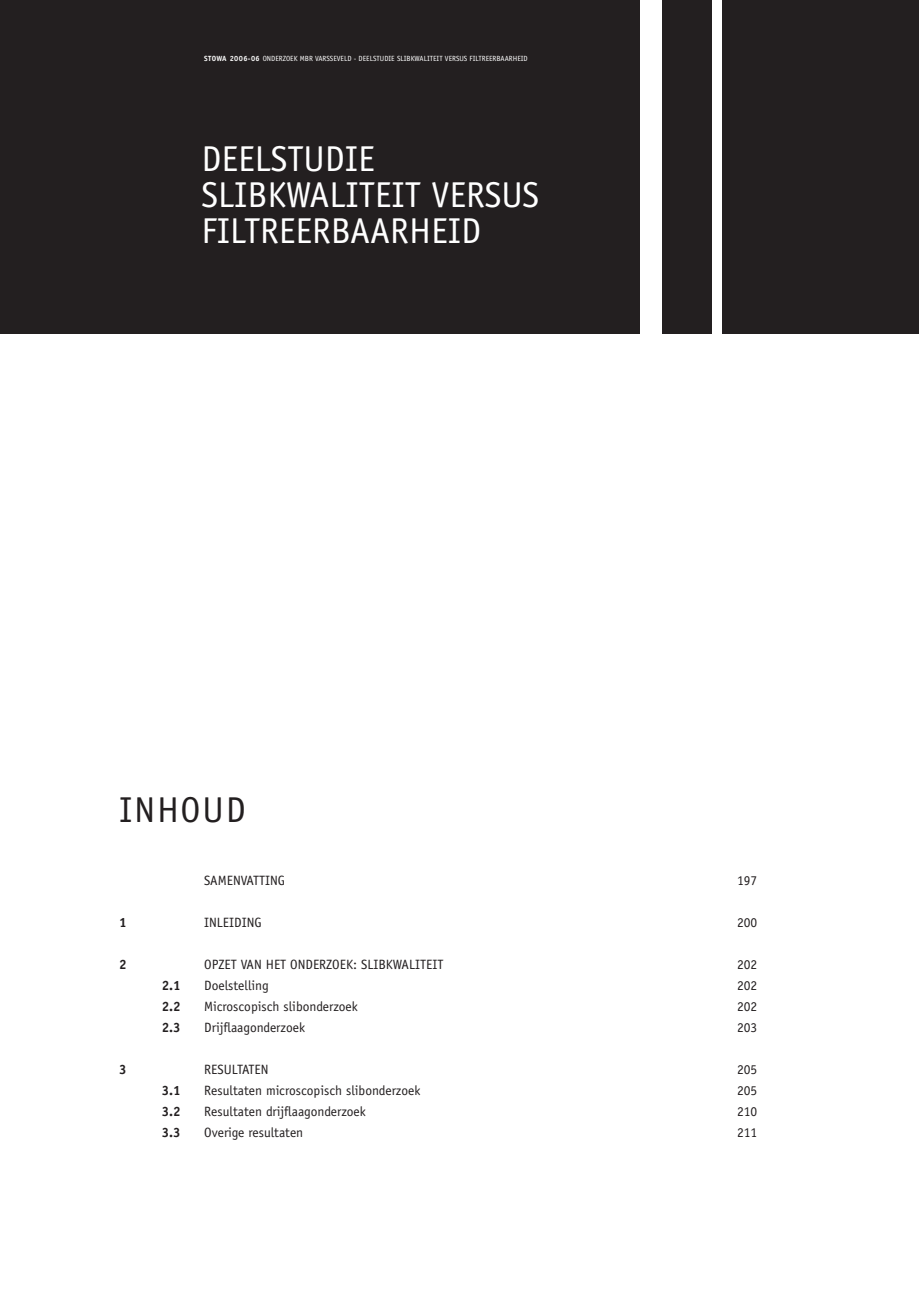
<style>
.page{position:relative;width:919px;height:1297px;background:#fff}
.page>*{position:absolute;margin:0;border:0;box-sizing:border-box;transform-origin:0 0}
.t1{font:36px/36px "Officina Sans";color:#fff}
.t2{font:36px "Officina Sans";letter-spacing:.055em;color:#231f20}
.t3{font:13.5px "Officina Sans";color:#231f20}
.t4{font:700 13.5px "Officina Sans";color:#231f20}
.t5{font:7.5px "Officina Sans";color:#fff}
.s1{font-weight:700}
</style>
<div class="page">
<div style="left:0;top:0;width:639px;height:334px;background:#231f20"></div>
<div style="left:662px;top:0;width:49px;height:334px;background:#231f20"></div>
<div style="left:722px;top:0;width:196px;height:334px;background:#231f20"></div>
<p class="t5" style="left:204px;top:54px;width:325px"><span class="s1">STOWA 2006-06</span> ONDERZOEK MBR VARSSEVELD - DEELSTUDIE SLIBKWALITEIT VERSUS FILTREERBAARHEID</p>
<h1 class="t1" style="left:201px;top:141px;width:339px">DEELSTUDIE<br>SLIBKWALITEIT VERSUS<br>FILTREERBAARHEID</h1>
<h1 class="t2" style="left:119px;top:788px;width:128px">INHOUD</h1>
<p class="t3" style="left:204px;top:872px;width:82px">SAMENVATTING</p>
<p class="t3" style="left:737px;top:872px;width:22px">197</p>
<p class="t4" style="left:119px;top:914px;width:9px">1</p>
<p class="t3" style="left:204px;top:914px;width:59px">INLEIDING</p>
<p class="t3" style="left:737px;top:914px;width:22px">200</p>
<p class="t4" style="left:119px;top:956px;width:9px">2</p>
<p class="t3" style="left:204px;top:956px;width:241px">OPZET VAN HET ONDERZOEK: SLIBKWALITEIT</p>
<p class="t3" style="left:737px;top:956px;width:22px">202</p>
<p class="t4" style="left:162px;top:977px;width:21px">2.1</p>
<p class="t3" style="left:204px;top:977px;width:66px">Doelstelling</p>
<p class="t3" style="left:737px;top:977px;width:22px">202</p>
<p class="t4" style="left:162px;top:998px;width:21px">2.2</p>
<p class="t3" style="left:204px;top:998px;width:155px">Microscopisch slibonderzoek</p>
<p class="t3" style="left:737px;top:998px;width:22px">202</p>
<p class="t4" style="left:162px;top:1019px;width:21px">2.3</p>
<p class="t3" style="left:204px;top:1019px;width:102px">Drijflaagonderzoek</p>
<p class="t3" style="left:737px;top:1019px;width:22px">203</p>
<p class="t4" style="left:119px;top:1061px;width:9px">3</p>
<p class="t3" style="left:204px;top:1061px;width:66px">RESULTATEN</p>
<p class="t3" style="left:737px;top:1061px;width:22px">205</p>
<p class="t4" style="left:162px;top:1082px;width:21px">3.1</p>
<p class="t3" style="left:204px;top:1082px;width:218px">Resultaten microscopisch slibonderzoek</p>
<p class="t3" style="left:737px;top:1082px;width:22px">205</p>
<p class="t4" style="left:162px;top:1103px;width:21px">3.2</p>
<p class="t3" style="left:204px;top:1103px;width:163px">Resultaten drijflaagonderzoek</p>
<p class="t3" style="left:737px;top:1103px;width:22px">210</p>
<p class="t4" style="left:162px;top:1124px;width:21px">3.3</p>
<p class="t3" style="left:204px;top:1124px;width:101px">Overige resultaten</p>
<p class="t3" style="left:737px;top:1124px;width:22px">211</p>
</div>
